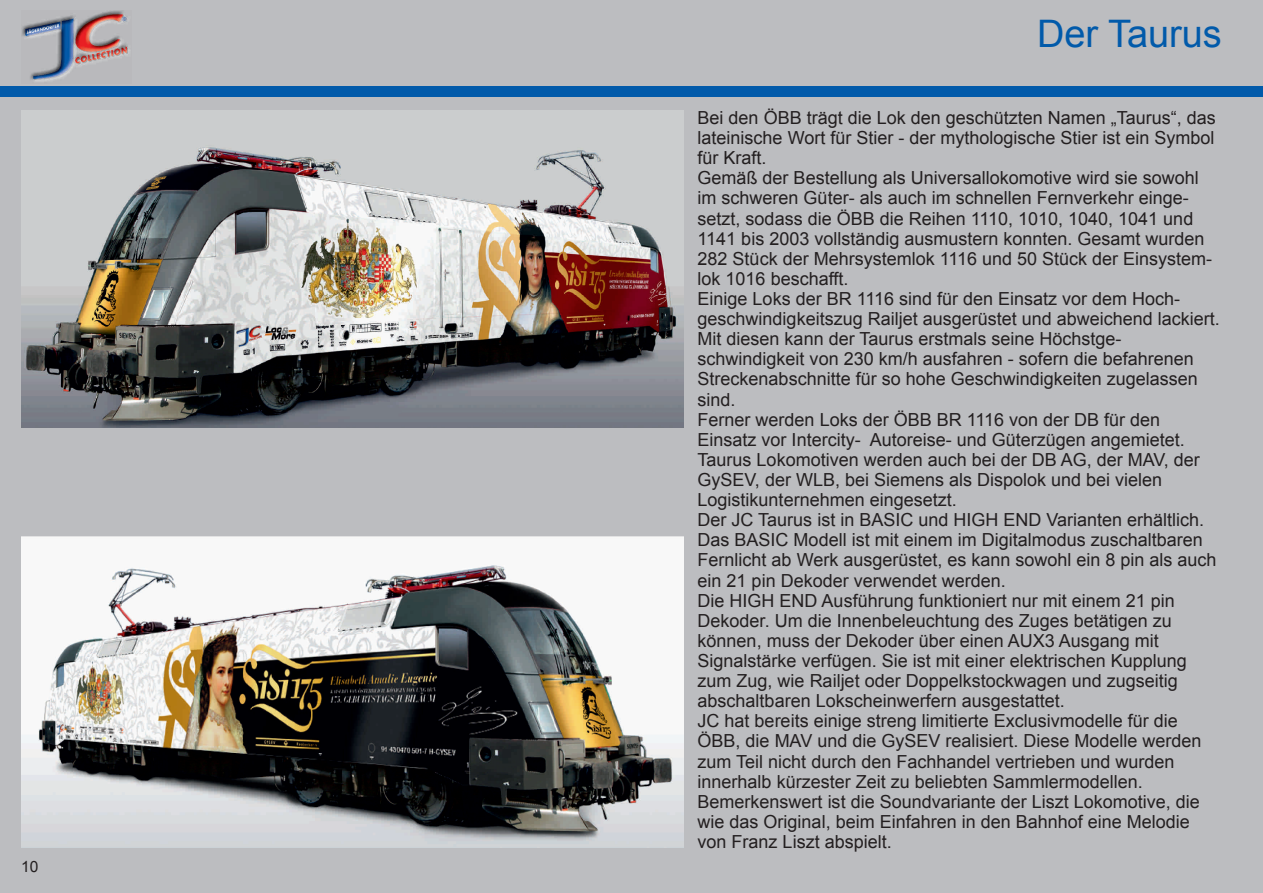
<style>
.page{position:relative;width:1263px;height:893px;background:#bcbdc0}
.page>*{position:absolute;margin:0;border:0;box-sizing:border-box;transform-origin:0 0}
.t1{font:37.95px "Arial";color:#015aaa}
.t2{font:18px/20.1px "Arial";color:#231f20}
.t3{font:15.45px "Arial";color:#231f20}
</style>
<div class="page">
<div style="left:0;top:87px;width:1263px;height:10px;background:#015aaa"></div>
<img style="left:21px;top:111px;width:662px;height:316px">
<img style="left:21px;top:536px;width:662px;height:312px">
<img style="left:21px;top:11px;width:108px;height:70px">
<p class="t3" style="left:21px;top:860px;width:19px">10</p>
<h1 class="t1" style="left:1037px;top:19px;width:186px">Der Taurus</h1>
<p class="t2" style="left:698px;top:109px;width:524px">Bei den ÖBB trägt die Lok den geschützten Namen „Taurus“, das lateinische Wort für Stier - der mythologische Stier ist ein Symbol für Kraft.<br>Gemäß der Bestellung als Universallokomotive wird sie sowohl im schweren Güter- als auch im schnellen Fernverkehr einge&shy;setzt, sodass die ÖBB die Reihen 1110, 1010, 1040, 1041 und 1141 bis 2003 vollständig ausmustern konnten. Gesamt wurden 282 Stück der Mehrsystemlok 1116 und 50 Stück der Einsystem&shy;lok 1016 beschafft.<br>Einige Loks der BR 1116 sind für den Einsatz vor dem Hoch&shy;geschwindigkeitszug Railjet ausgerüstet und abweichend lackiert.<br>Mit diesen kann der Taurus erstmals seine Höchstge&shy;schwindigkeit von 230 km/h ausfahren - sofern die befahrenen Streckenabschnitte für so hohe Geschwindigkeiten zugelassen sind.<br>Ferner werden Loks der ÖBB BR 1116 von der DB für den Einsatz vor Intercity- Autoreise- und Güterzügen angemietet.<br>Taurus Lokomotiven werden auch bei der DB AG, der MAV, der GySEV, der WLB, bei Siemens als Dispolok und bei vielen Logistikunternehmen eingesetzt.<br>Der JC Taurus ist in BASIC und HIGH END Varianten erhältlich.<br>Das BASIC Modell ist mit einem im Digitalmodus zuschaltbaren Fernlicht ab Werk ausgerüstet, es kann sowohl ein 8 pin als auch ein 21 pin Dekoder verwendet werden.<br>Die HIGH END Ausführung funktioniert nur mit einem 21 pin Dekoder. Um die Innenbeleuchtung des Zuges betätigen zu können, muss der Dekoder über einen AUX3 Ausgang mit Signalstärke verfügen. Sie ist mit einer elektrischen Kupplung zum Zug, wie Railjet oder Doppelkstockwagen und zugseitig abschaltbaren Lokscheinwerfern ausgestattet.<br>JC hat bereits einige streng limitierte Exclusivmodelle für die ÖBB, die MAV und die GySEV realisiert. Diese Modelle werden zum Teil nicht durch den Fachhandel vertrieben und wurden innerhalb kürzester Zeit zu beliebten Sammlermodellen.<br>Bemerkenswert ist die Soundvariante der Liszt Lokomotive, die wie das Original, beim Einfahren in den Bahnhof eine Melodie von Franz Liszt abspielt.</p>
</div>
